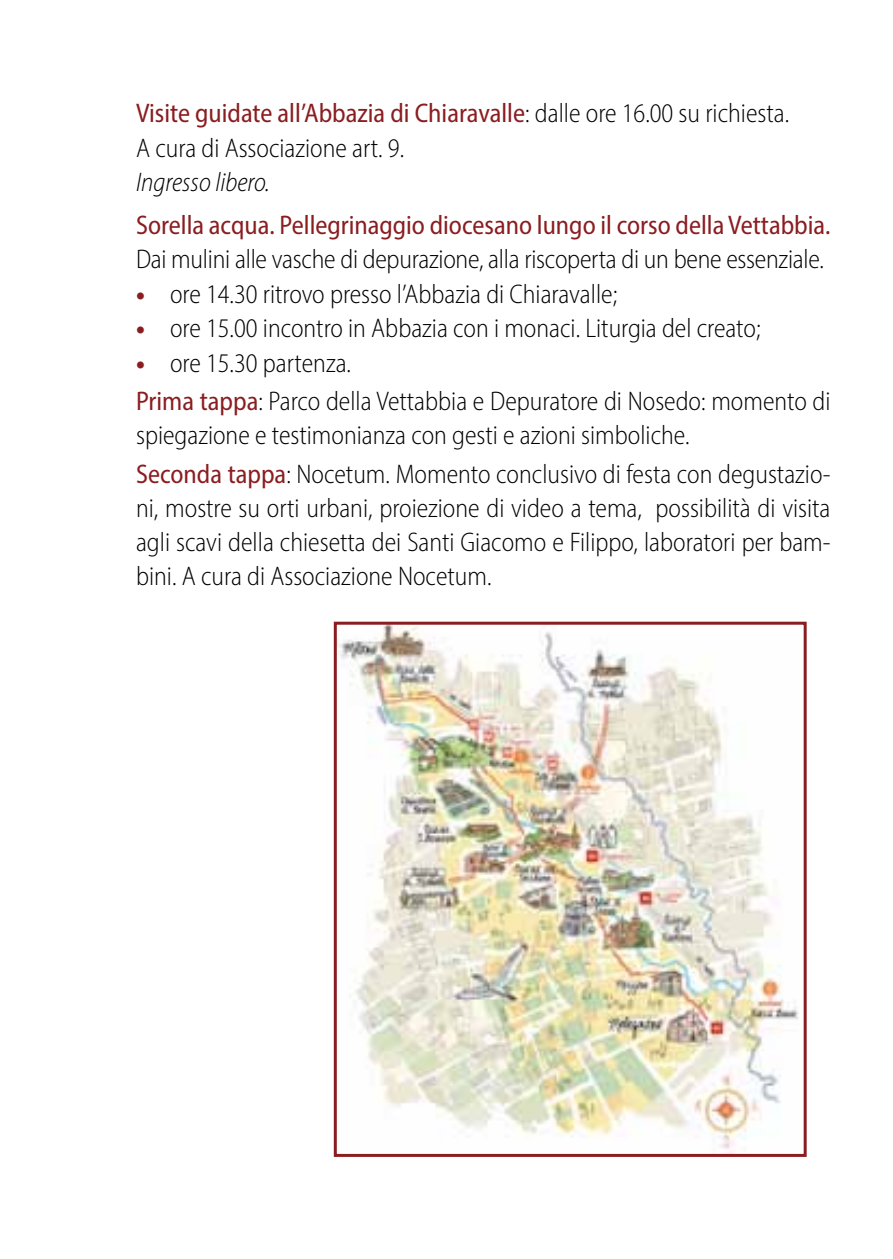
<style>
.page{position:relative;width:893px;height:1259px;background:#fff}
.page>*{position:absolute;margin:0;border:0;box-sizing:border-box;transform-origin:0 0}
.t1{font:300 semi-condensed 27px/34.2px "Myriad Pro";color:#000}
.t2{font:semi-condensed 27px "Myriad Pro";color:#8a1d20}
.t3{font:italic 300 semi-condensed 27px "Myriad Pro";color:#000}
.s1{font-weight:400;color:#8a1d20}
.s2{font-weight:700;font-stretch:normal;color:#8a1d20}
</style>
<div class="page">
<img style="left:338px;top:625px;width:461px;height:528px">
<div style="left:334px;top:621px;width:473px;height:536px;border:3px solid #8a1d20"></div>
<p class="t1" style="left:136px;top:96px;width:655px"><span class="s1">Visite guidate all’Abbazia di Chiaravalle</span>: dalle ore 16.00 su richiesta.<br>A cura di Associazione art. 9.</p>
<p class="t3" style="left:136px;top:166px;width:135px">Ingresso libero.</p>
<p class="t2" style="left:136px;top:208px;width:696px">Sorella acqua. Pellegrinaggio diocesano lungo il corso della Vettabbia.</p>
<p class="t1" style="left:136px;top:242px;width:689px">Dai mulini alle vasche di depurazione, alla riscoperta di un bene essenziale.</p>
<p class="t1" style="left:136px;top:276px;width:483px"><span class="s2">•</span> ore 14.30 ritrovo presso l’Abbazia di Chiaravalle;</p>
<p class="t1" style="left:136px;top:311px;width:626px"><span class="s2">•</span> ore 15.00 incontro in Abbazia con i monaci. Liturgia del creato;</p>
<p class="t1" style="left:136px;top:343px;width:696px;line-height:38.4px"><span class="s2">•</span> ore 15.30 partenza.<br><span class="s1">Prima tappa</span>: Parco della Vettabbia e Depuratore di Nosedo: momento di</p>
<p class="t1" style="left:136px;top:416px;width:696px;line-height:38.4px">spiegazione e testimonianza con gesti e azioni simboliche.<br><span class="s1">Seconda tappa</span>: Nocetum. Momento conclusivo di festa con degustazio-</p>
<p class="t1" style="left:136px;top:490px;width:696px;text-align:justify">ni, mostre su orti urbani, proiezione di video a tema, possibilità di visita agli scavi della chiesetta dei Santi Giacomo e Filippo, laboratori per bam&shy;bini. A cura di Associazione Nocetum.</p>
</div>
